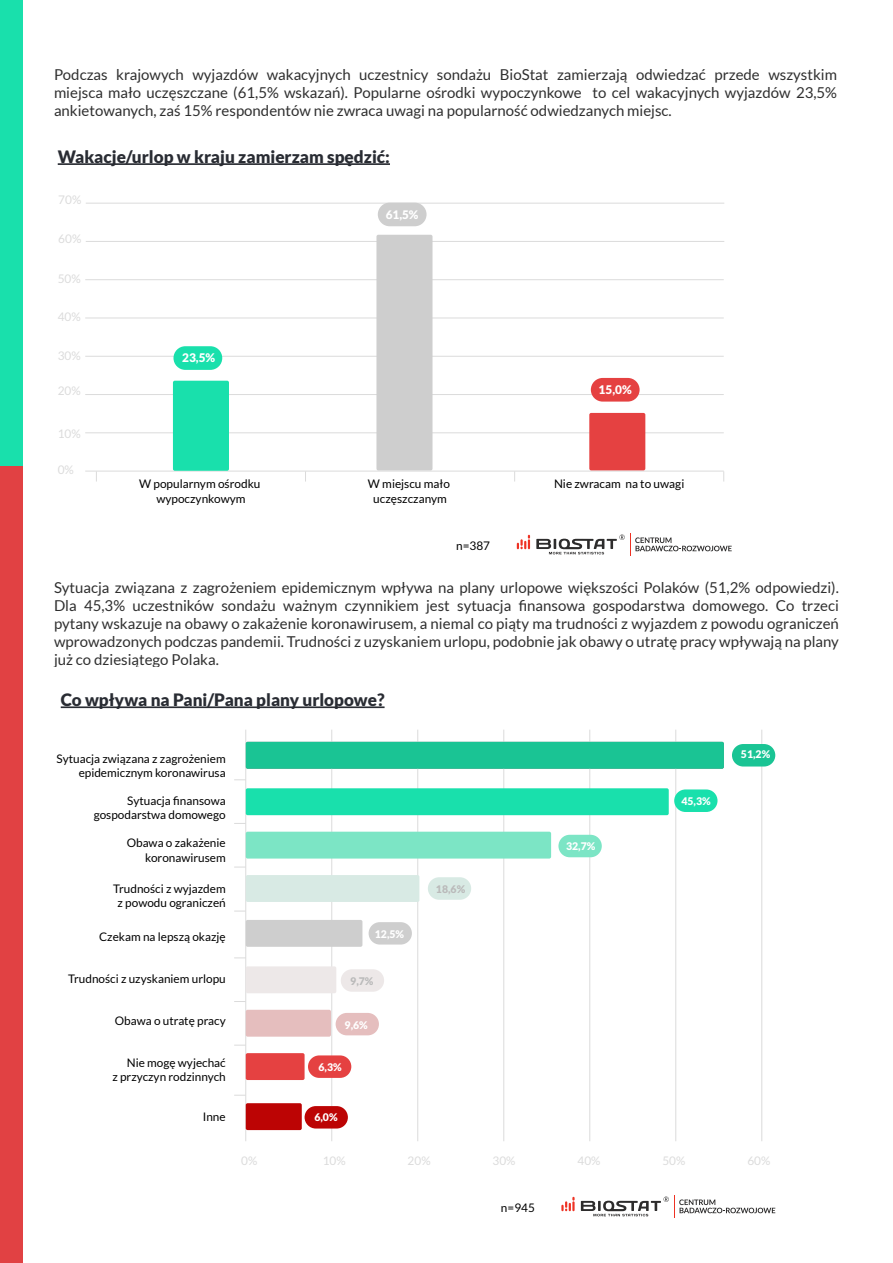
<style>
.page{position:relative;width:893px;height:1263px;background:#fff}
.page>*{position:absolute;margin:0;border:0;box-sizing:border-box;transform-origin:0 0}
.t1{font:900 17.1px "Lato";color:#292c33}
.t2{font:15px/18px "Lato";color:#2f2f2f;text-align:justify}
.t3{font:11.85px/14.1px "Lato";color:#010000;text-align:right}
.t4{font:11.85px/14.1px "Lato";color:#000;text-align:center}
.t5{font:11.85px "Lato";color:#dbdbdb}
.t6{font:900 11.85px "Lato";color:#fff}
.t7{font:900 11.7px "Lato";color:#fff}
.t8{font:900 10.5px "Lato";color:#fff}
.t9{font:900 10.5px "Lato";color:#bababa}
</style>
<div class="page">
<div style="left:0;top:0;width:23px;height:466px;background:#19e0ac"></div>
<div style="left:0;top:466px;width:23px;height:797px;background:#e14143"></div>
<hr style="left:58px;top:163px;width:332px;height:2px;background:#292c33">
<hr style="left:85px;top:394px;width:639px;height:1px;background:#dbdbdb">
<hr style="left:85px;top:432px;width:639px;height:1px;background:#dbdbdb">
<hr style="left:85px;top:356px;width:639px;height:1px;background:#dbdbdb">
<hr style="left:85px;top:318px;width:639px;height:1px;background:#dbdbdb">
<hr style="left:85px;top:471px;width:639px;height:1px;background:#dbdbdb">
<hr style="left:86px;top:241px;width:638px;height:1px;background:#dbdbdb">
<hr style="left:85px;top:279px;width:639px;height:1px;background:#dbdbdb">
<hr style="left:86px;top:203px;width:638px;height:1px;background:#dbdbdb">
<div style="left:589px;top:413px;width:56px;height:57px;background:#e54141;border-radius:2px"></div>
<div style="left:376px;top:235px;width:56px;height:235px;background:#cecece;border-radius:2px"></div>
<div style="left:173px;top:381px;width:56px;height:90px;background:#19e0ac;border-radius:2px"></div>
<div style="left:591px;top:378px;width:49px;height:24px;background:#e54141;border-radius:12px"></div>
<div style="left:378px;top:203px;width:49px;height:23px;background:#cecece;border-radius:12px"></div>
<div style="left:173px;top:346px;width:49px;height:24px;background:#19e0ac;border-radius:12px"></div>
<svg style="left:536px;top:533px;width:196px;height:23px"></svg>
<svg style="left:517px;top:535px;width:13px;height:14px"></svg>
<svg style="left:581px;top:1195px;width:194px;height:23px"></svg>
<svg style="left:561px;top:1197px;width:14px;height:14px"></svg>
<hr style="left:61px;top:706px;width:324px;height:2px;background:#292c33">
<hr style="left:417px;top:730px;width:1px;height:411px;background:#dbdbdb">
<hr style="left:331px;top:730px;width:1px;height:411px;background:#dbdbdb">
<hr style="left:503px;top:730px;width:1px;height:411px;background:#dbdbdb">
<hr style="left:589px;top:730px;width:1px;height:411px;background:#dbdbdb">
<hr style="left:675px;top:730px;width:1px;height:411px;background:#dbdbdb">
<hr style="left:245px;top:730px;width:1px;height:411px;background:#dbdbdb">
<hr style="left:761px;top:730px;width:1px;height:411px;background:#dbdbdb">
<div style="left:246px;top:788px;width:423px;height:27px;background:#19e0ac;border-radius:2px"></div>
<div style="left:246px;top:832px;width:305px;height:26px;background:#7ce5c5;border-radius:2px"></div>
<div style="left:246px;top:875px;width:173px;height:27px;background:#d8eae4;border-radius:2px"></div>
<div style="left:246px;top:742px;width:478px;height:27px;background:#1ac494;border-radius:2px"></div>
<div style="left:732px;top:744px;width:43px;height:22px;background:#1ac494;border-radius:11px"></div>
<div style="left:674px;top:789px;width:43px;height:23px;background:#19e0ac;border-radius:11px"></div>
<div style="left:558px;top:835px;width:44px;height:22px;background:#7ce5c5;border-radius:11px"></div>
<div style="left:428px;top:877px;width:43px;height:23px;background:#d8eae4;border-radius:11px"></div>
<div style="left:369px;top:922px;width:43px;height:22px;background:#cecece;border-radius:11px"></div>
<div style="left:341px;top:969px;width:43px;height:23px;background:#ede8e8;border-radius:11px"></div>
<div style="left:336px;top:1013px;width:43px;height:22px;background:#e5bebe;border-radius:11px"></div>
<div style="left:308px;top:1055px;width:43px;height:23px;background:#e54141;border-radius:11px"></div>
<div style="left:305px;top:1106px;width:43px;height:22px;background:#bc0404;border-radius:11px"></div>
<div style="left:246px;top:966px;width:90px;height:27px;background:#ede8e8;border-radius:2px"></div>
<div style="left:246px;top:1010px;width:85px;height:27px;background:#e5bebe;border-radius:2px"></div>
<div style="left:246px;top:1053px;width:59px;height:27px;background:#e54141;border-radius:2px"></div>
<div style="left:246px;top:1103px;width:56px;height:27px;background:#bc0404;border-radius:2px"></div>
<div style="left:246px;top:920px;width:116px;height:27px;background:#cecece;border-radius:2px"></div>
<p class="t2" style="left:54px;top:65px;width:785px">Podczas krajowych wyjazdów wakacyjnych uczestnicy sondażu BioStat zamierzają odwiedzać przede wszystkim miejsca mało uczęszczane (61,5% wskazań). Popularne ośrodki wypoczynkowe to cel wakacyjnych wyjazdów 23,5% ankietowanych, zaś 15% respondentów nie zwraca uwagi na popularność odwiedzanych miejsc.</p>
<p class="t1" style="left:58px;top:147px;width:334px">Wakacje/urlop w kraju zamierzam spędzić:</p>
<p class="t5" style="left:58px;top:193px;width:25px">70%</p>
<p class="t5" style="left:58px;top:232px;width:25px">60%</p>
<p class="t5" style="left:58px;top:272px;width:25px">50%</p>
<p class="t5" style="left:58px;top:310px;width:25px">40%</p>
<p class="t5" style="left:58px;top:349px;width:25px">30%</p>
<p class="t5" style="left:58px;top:384px;width:25px">20%</p>
<p class="t5" style="left:58px;top:427px;width:25px">10%</p>
<p class="t5" style="left:58px;top:463px;width:18px">0%</p>
<p class="t6" style="left:182px;top:351px;width:35px">23,5%</p>
<p class="t7" style="left:386px;top:208px;width:34px">61,5%</p>
<p class="t6" style="left:599px;top:383px;width:35px">15,0%</p>
<p class="t3" style="left:139px;top:477px;width:123px;text-align:center">W popularnym ośrodku wypoczynkowym</p>
<p class="t3" style="left:368px;top:477px;width:83px;text-align:center">W miejscu mało uczęszczanym</p>
<p class="t3" style="left:554px;top:477px;width:132px">Nie zwracam na to uwagi</p>
<p class="t3" style="left:456px;top:539px;width:36px">n=387</p>
<p class="t2" style="left:54px;top:578px;width:786px">Sytuacja związana z zagrożeniem epidemicznym wpływa na plany urlopowe większości Polaków (51,2% odpowiedzi).<br>Dla 45,3% uczestników sondażu ważnym czynnikiem jest sytuacja finansowa gospodarstwa domowego. Co trzeci pytany wskazuje na obawy o zakażenie koronawirusem, a niemal co piąty ma trudności z wyjazdem z powodu ograniczeń wprowadzonych podczas pandemii. Trudności z uzyskaniem urlopu, podobnie jak obawy o utratę pracy wpływają na plany już co dziesiątego Polaka.</p>
<p class="t1" style="left:61px;top:690px;width:325px">Co wpływa na Pani/Pana plany urlopowe?</p>
<p class="t3" style="left:57px;top:751px;width:171px">Sytuacja związana z zagrożeniem epidemicznym koronawirusa</p>
<p class="t3" style="left:94px;top:793px;width:134px">Sytuacja finansowa gospodarstwa domowego</p>
<p class="t3" style="left:127px;top:836px;width:100px">Obawa o zakażenie koronawirusem</p>
<p class="t4" style="left:113px;top:881px;width:114px">Trudności z wyjazdem z powodu ograniczeń</p>
<p class="t8" style="left:375px;top:928px;width:31px">12,5%</p>
<p class="t3" style="left:99px;top:929px;width:128px">Czekam na lepszą okazję</p>
<p class="t3" style="left:68px;top:972px;width:159px">Trudności z uzyskaniem urlopu</p>
<p class="t3" style="left:115px;top:1014px;width:112px">Obawa o utratę pracy</p>
<p class="t4" style="left:112px;top:1055px;width:115px;text-align:right">Nie mogę wyjechać<br>z przyczyn rodzinnych</p>
<p class="t8" style="left:319px;top:1061px;width:25px">6,3%</p>
<p class="t4" style="left:203px;top:1109px;width:24px">Inne</p>
<p class="t8" style="left:314px;top:1111px;width:25px">6,0%</p>
<p class="t9" style="left:350px;top:974px;width:25px">9,7%</p>
<p class="t8" style="left:345px;top:1019px;width:25px">9,6%</p>
<p class="t9" style="left:436px;top:883px;width:31px">18,6%</p>
<p class="t8" style="left:566px;top:840px;width:31px">32,7%</p>
<p class="t8" style="left:681px;top:795px;width:31px">45,3%</p>
<p class="t8" style="left:741px;top:748px;width:31px">51,2%</p>
<p class="t5" style="left:241px;top:1154px;width:18px">0%</p>
<p class="t5" style="left:323px;top:1154px;width:24px">10%</p>
<p class="t5" style="left:408px;top:1154px;width:24px">20%</p>
<p class="t5" style="left:493px;top:1154px;width:24px">30%</p>
<p class="t5" style="left:577px;top:1154px;width:24px">40%</p>
<p class="t5" style="left:662px;top:1154px;width:24px">50%</p>
<p class="t5" style="left:747px;top:1154px;width:24px">60%</p>
<p class="t3" style="left:501px;top:1201px;width:35px">n=945</p>
</div>
